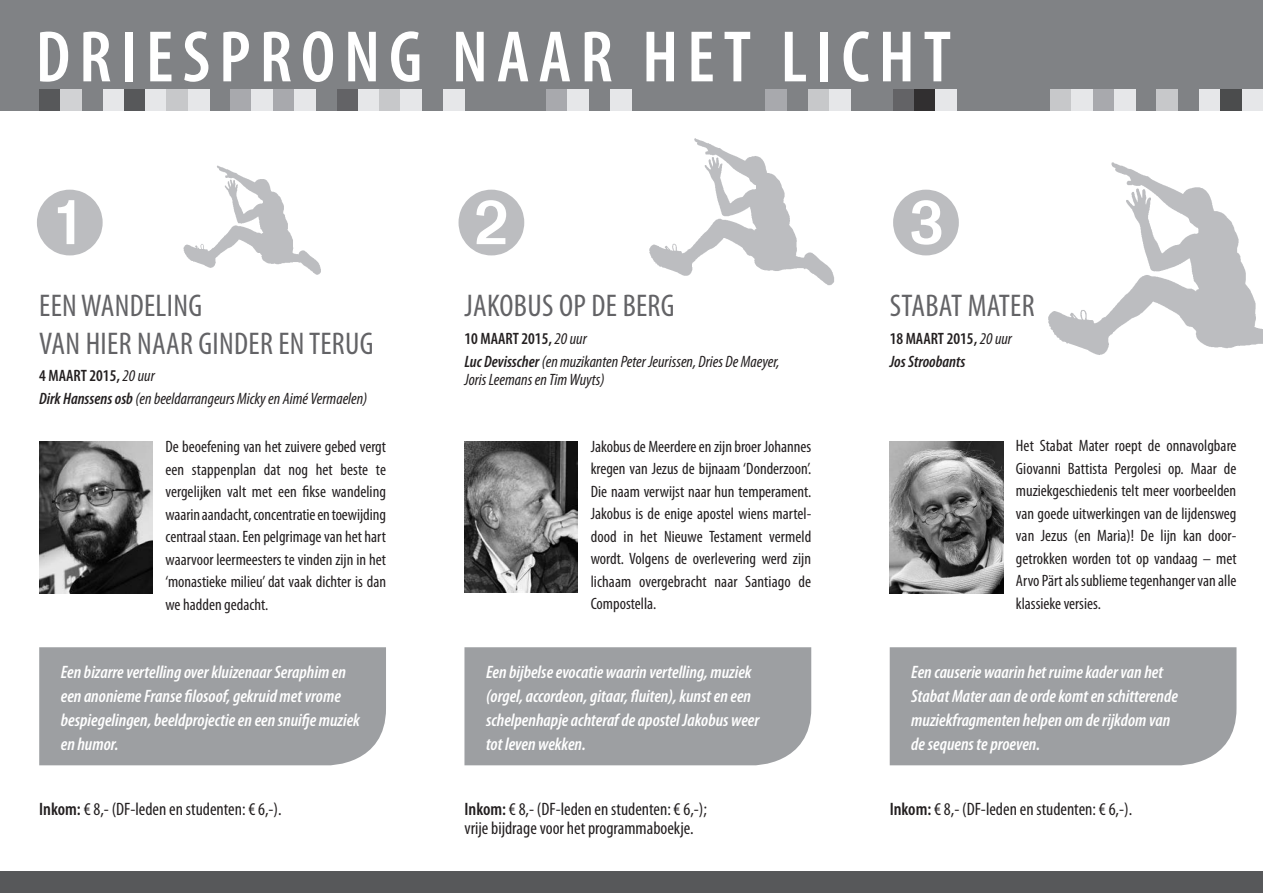
<style>
.page{position:relative;width:1263px;height:893px;background:#fff}
.page>*{position:absolute;margin:0;border:0;box-sizing:border-box;transform-origin:0 0}
.t1{font:600 condensed 73.5px "Myriad Pro";letter-spacing:.12em;color:#fff}
.t2{font:condensed 31.5px/37.8px "Myriad Pro";letter-spacing:.01em;color:#636366}
.t3{font:italic 600 condensed 18px/24px "Myriad Pro";color:#fff}
.t4{font:condensed 18px/18.8px "Myriad Pro";color:#231f20}
.t5{font:condensed 16.5px/22.5px "Myriad Pro";color:#231f20;text-align:justify}
.t6{font:italic condensed 16.5px/23px "Myriad Pro";color:#231f20}
.t7{font:italic 600 condensed 16.5px/23px "Myriad Pro";color:#231f20}
.s1{font-weight:600;font-style:normal}
.s2{font-weight:600}
.s3{font-style:normal}
.s4{font-weight:400}
</style>
<div class="page">
<div style="left:0;top:0;width:1263px;height:111px;background:#808285"></div>
<img style="left:39px;top:442px;width:114px;height:151px">
<img style="left:464px;top:442px;width:114px;height:151px">
<img style="left:890px;top:442px;width:113px;height:151px">
<div style="left:0;top:872px;width:1263px;height:21px;background:#57585a"></div>
<div style="left:39px;top:647px;width:347px;height:118px;background:#9d9fa2"></div>
<div style="left:464px;top:647px;width:347px;height:118px;background:#9d9fa2"></div>
<div style="left:890px;top:647px;width:346px;height:118px;background:#9d9fa2"></div>
<img style="left:1048px;top:162px;width:215px;height:193px">
<img style="left:649px;top:138px;width:185px;height:148px">
<img style="left:183px;top:165px;width:138px;height:110px">
<div style="left:39px;top:89px;width:21px;height:22px;background:#57585a"></div>
<div style="left:546px;top:89px;width:22px;height:22px;background:#a8a9ad"></div>
<div style="left:60px;top:89px;width:22px;height:22px;background:#d1d2d4"></div>
<div style="left:568px;top:89px;width:21px;height:22px;background:#e6e7e9"></div>
<div style="left:765px;top:89px;width:22px;height:22px;background:#a8a9ad"></div>
<div style="left:103px;top:89px;width:21px;height:22px;background:#e6e7e9"></div>
<div style="left:610px;top:89px;width:21px;height:22px;background:#e6e7e9"></div>
<div style="left:124px;top:89px;width:22px;height:22px;background:#57585a"></div>
<div style="left:808px;top:89px;width:21px;height:22px;background:#c7c8ca"></div>
<div style="left:146px;top:89px;width:21px;height:22px;background:#e6e7e9"></div>
<div style="left:829px;top:89px;width:21px;height:22px;background:#e6e7e9"></div>
<div style="left:167px;top:89px;width:21px;height:22px;background:#c7c8ca"></div>
<div style="left:893px;top:89px;width:21px;height:22px;background:#636366"></div>
<div style="left:188px;top:89px;width:21px;height:22px;background:#e6e7e9"></div>
<div style="left:914px;top:89px;width:21px;height:22px;background:#312f30"></div>
<div style="left:935px;top:89px;width:22px;height:22px;background:#e6e7e9"></div>
<div style="left:231px;top:89px;width:21px;height:22px;background:#a8a9ad"></div>
<div style="left:252px;top:89px;width:21px;height:22px;background:#e6e7e9"></div>
<div style="left:1050px;top:89px;width:21px;height:22px;background:#c7c8ca"></div>
<div style="left:273px;top:89px;width:21px;height:22px;background:#a8a9ad"></div>
<div style="left:1071px;top:89px;width:22px;height:22px;background:#e6e7e9"></div>
<div style="left:294px;top:89px;width:22px;height:22px;background:#e6e7e9"></div>
<div style="left:1093px;top:89px;width:21px;height:22px;background:#a8a9ad"></div>
<div style="left:1114px;top:89px;width:21px;height:22px;background:#e6e7e9"></div>
<div style="left:337px;top:89px;width:21px;height:22px;background:#636366"></div>
<div style="left:358px;top:89px;width:21px;height:22px;background:#e6e7e9"></div>
<div style="left:1157px;top:89px;width:21px;height:22px;background:#c7c8ca"></div>
<div style="left:379px;top:89px;width:22px;height:22px;background:#c7c8ca"></div>
<div style="left:401px;top:89px;width:21px;height:22px;background:#e6e7e9"></div>
<div style="left:1199px;top:89px;width:21px;height:22px;background:#e6e7e9"></div>
<div style="left:1242px;top:89px;width:21px;height:22px;background:#e6e7e9"></div>
<div style="left:443px;top:89px;width:21px;height:22px;background:#e6e7e9"></div>
<div style="left:1220px;top:89px;width:22px;height:22px;background:#4b4c4d"></div>
<h1 class="t1" style="left:36px;top:17px;width:917px">DRIESPRONG NAAR HET LICHT</h1>
<h2 class="t2" style="left:39px;top:288px;width:336px">EEN WANDELING<br>VAN HIER NAAR GINDER EN TERUG</h2>
<p class="t6" style="left:39px;top:365px;width:330px"><span class="s1">4 MAART 2015,</span> 20 uur<br><span class="s2">Dirk Hanssens osb</span> (en beeldarrangeurs Micky en Aimé Vermaelen)</p>
<p class="t5" style="left:165px;top:436px;width:222px">De beoefening van het zuivere gebed vergt een stappenplan dat nog het beste te vergelijken valt met een fikse wandeling waarin aandacht, concentratie en toewijding centraal staan. Een pelgrimage van het hart waarvoor leermeesters te vinden zijn in het ‘monastieke milieu’ dat vaak dichter is dan we hadden gedacht.</p>
<h2 class="t2" style="left:464px;top:288px;width:212px">JAKOBUS OP DE BERG</h2>
<p class="t6" style="left:464px;top:327px;width:317px"><span class="s1">10 MAART 2015,</span> 20 uur<br><span class="s2">Luc Devisscher</span> (en muzikanten Peter Jeurissen, Dries De Maeyer,</p>
<p class="t6" style="left:464px;top:369px;width:142px">Joris Leemans en Tim Wuyts)</p>
<p class="t5" style="left:591px;top:435px;width:222px">Jakobus de Meerdere en zijn broer Johannes kregen van Jezus de bijnaam ‘Donderzoon’.<br>Die naam verwijst naar hun temperament.<br>Jakobus is de enige apostel wiens martel&shy;dood in het Nieuwe Testament vermeld wordt. Volgens de overlevering werd zijn lichaam overgebracht naar Santiago de Compostella.</p>
<h2 class="t2" style="left:890px;top:288px;width:146px">STABAT MATER</h2>
<p class="t7" style="left:890px;top:327px;width:124px"><span class="s3">18 MAART 2015,</span> <span class="s4">20 uur<br></span>Jos Stroobants</p>
<p class="t5" style="left:1016px;top:435px;width:222px">Het Stabat Mater roept de onnavolgbare Giovanni Battista Pergolesi op. Maar de muziekgeschiedenis telt meer voorbeelden van goede uitwerkingen van de lijdensweg van Jezus (en Maria)! De lijn kan door&shy;getrokken worden tot op vandaag – met Arvo Pärt als sublieme tegenhanger van alle klassieke versies.</p>
<p class="t3" style="left:61px;top:660px;width:301px">Een bizarre vertelling over kluizenaar Seraphim en een anonieme Franse filosoof, gekruid met vrome bespiegelingen, beeldprojectie en een snuifje muziek en humor.</p>
<p class="t3" style="left:486px;top:660px;width:275px">Een bijbelse evocatie waarin vertelling, muziek (orgel, accordeon, gitaar, fluiten), kunst en een schelpenhapje achteraf de apostel Jakobus weer tot leven wekken.</p>
<p class="t3" style="left:911px;top:660px;width:268px">Een causerie waarin het ruime kader van het Stabat Mater aan de orde komt en schitterende muziekfragmenten helpen om de rijkdom van de sequens te proeven.</p>
<p class="t4" style="left:39px;top:800px;width:244px"><span class="s2">Inkom:</span> € 8,- (DF-leden en studenten: € 6,-).</p>
<p class="t4" style="left:464px;top:800px;width:244px"><span class="s2">Inkom:</span> € 8,- (DF-leden en studenten: € 6,-); vrije bijdrage voor het programmaboekje.</p>
<p class="t4" style="left:890px;top:800px;width:244px"><span class="s2">Inkom:</span> € 8,- (DF-leden en studenten: € 6,-).</p>
</div>
